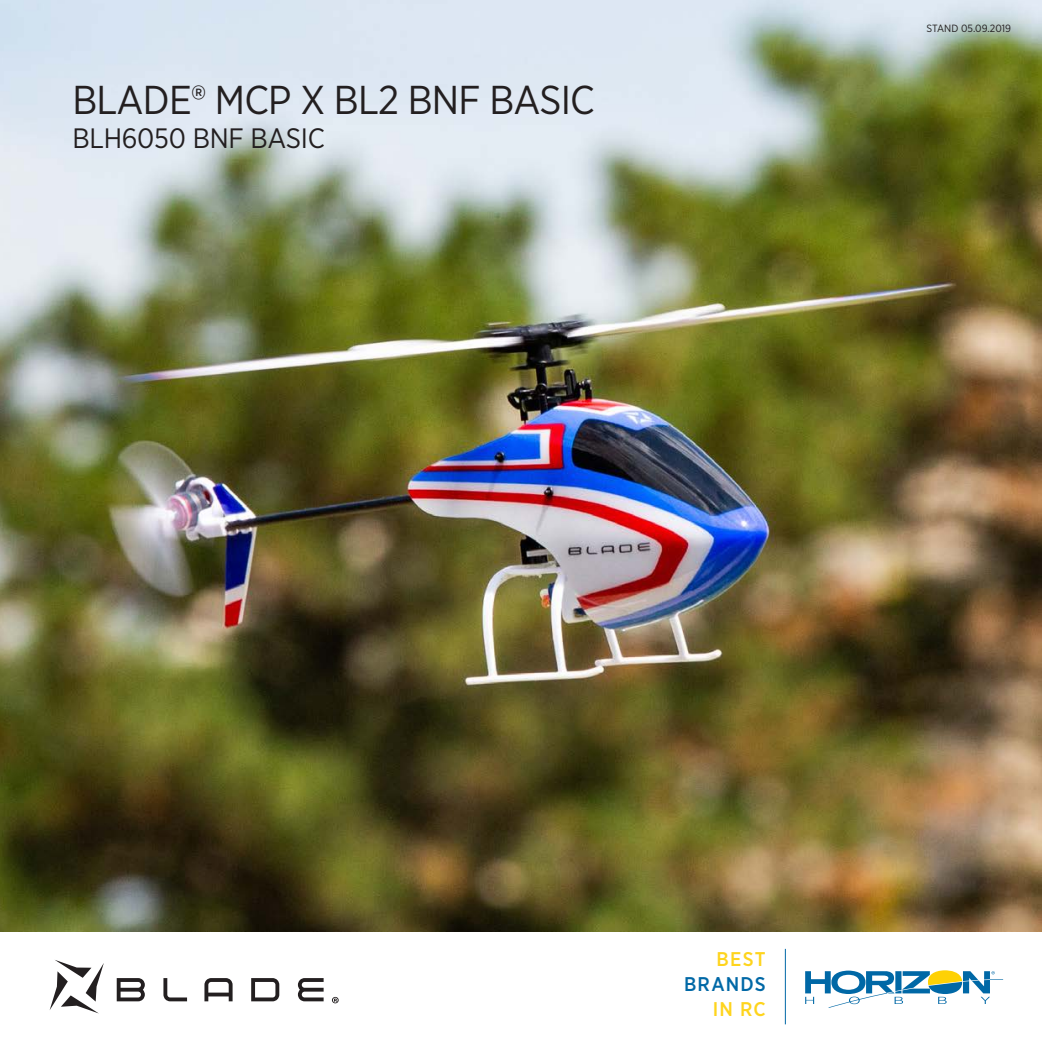
<style>
.page{position:relative;width:1042px;height:1042px;background:#fff}
.page>*{position:absolute;margin:0;border:0;box-sizing:border-box;transform-origin:0 0}
.t1{font:40.25px "Gotham Narrow";letter-spacing:-.02em;color:#231f20}
.t2{font:28px "Gotham Narrow";letter-spacing:-.01em;color:#231f20}
.t3{font:500 19.78px/24.8px "Gotham Narrow";letter-spacing:.06em;color:#fed41d;text-align:right}
.t4{font:10.5px "Gotham Narrow";color:#231f20}
.s1{color:#0068a6}
</style>
<div class="page">
<img style="left:0;top:0;width:1042px;height:932px">
<hr style="left:785px;top:949px;width:1px;height:75px;background:#0068a6">
<svg style="left:805px;top:970px;width:198px;height:38px"></svg>
<svg style="left:50px;top:960px;width:54px;height:53px"></svg>
<svg style="left:117px;top:978px;width:28px;height:23px"></svg>
<svg style="left:163px;top:978px;width:24px;height:23px"></svg>
<svg style="left:204px;top:978px;width:29px;height:23px"></svg>
<svg style="left:251px;top:978px;width:28px;height:23px"></svg>
<svg style="left:298px;top:978px;width:26px;height:23px"></svg>
<svg style="left:332px;top:997px;width:7px;height:6px"></svg>
<p class="t1" style="left:72px;top:75px;width:524px">BLADE® MCP X BL2 BNF BASIC</p>
<p class="t2" style="left:72px;top:120px;width:254px">BLH6050 BNF BASIC</p>
<p class="t4" style="left:926px;top:22px;width:86px">STAND 05.09.2019</p>
<p class="t3" style="left:684px;top:946px;width:83px">BEST<br><span class="s1">BRANDS<br></span>IN RC</p>
</div>
